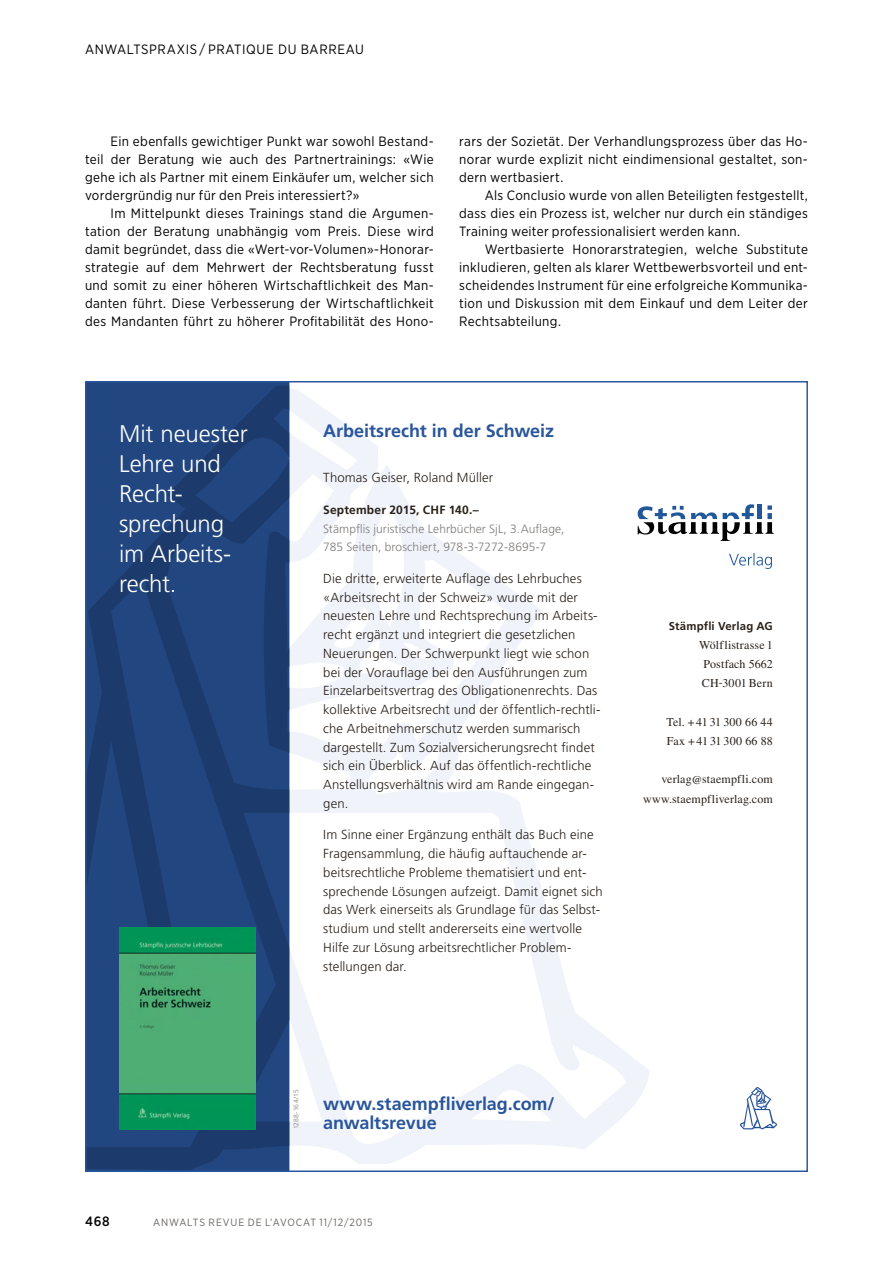
<style>
.page{position:relative;width:893px;height:1263px;background:#fff}
.page>*{position:absolute;margin:0;border:0;box-sizing:border-box;transform-origin:0 0}
.t1{font:300 24px/30px "Frutiger LT Std";letter-spacing:-.005em;color:#fff}
.t2{font:700 18px/19.5px "Frutiger LT Std";color:#29559c}
.t3{font:13.5px/18px "Gotham Narrow";letter-spacing:.025em;color:#000;text-align:justify}
.t4{font:13.5px "Gotham Narrow";letter-spacing:.045em;color:#000}
.t5{font:500 13.5px "Gotham Narrow";color:#000}
.t6{font:300 13.2px/18.8px "Frutiger LT Std";letter-spacing:.01em;color:#29211a}
.t7{font:12px/19.2px "Times LT Std";letter-spacing:.01em;color:#29211a;text-align:justify}
.t8{font:300 12px/18.8px "Frutiger LT Std";letter-spacing:.005em;color:#7f7c7a}
.t9{font:700 12px "Frutiger LT Std";letter-spacing:.015em;color:#29211a}
.t10{font:700 11.4px "Frutiger LT Std";letter-spacing:.015em;color:#29211a}
.t11{font:10.5px "Gotham Narrow";letter-spacing:.08em;color:#6a6864}
.t12{font:300 6.75px "Frutiger LT Std";letter-spacing:.01em;color:#7f7c7a}
</style>
<div class="page">
<svg style="left:290px;top:389px;width:487px;height:775px"></svg>
<svg style="left:87px;top:386px;width:203px;height:784px;background:#204379"></svg>
<svg style="left:638px;top:504px;width:136px;height:37px"></svg>
<svg style="left:729px;top:553px;width:43px;height:16px"></svg>
<img style="left:119px;top:928px;width:136px;height:201px">
<p class="t4" style="left:85px;top:41px;width:280px">ANWALTSPRAXIS / PRATIQUE DU BARREAU</p>
<p class="t3" style="left:85px;top:132px;width:350px;text-indent:26px">Ein ebenfalls gewichtiger Punkt war sowohl Bestand&shy;teil der Beratung wie auch des Partnertrainings: «Wie gehe ich als Partner mit einem Einkäufer um, welcher sich vordergründig nur für den Preis interessiert?»</p>
<p class="t3" style="left:85px;top:204px;width:350px;text-indent:26px">Im Mittelpunkt dieses Trainings stand die Argumen&shy;tation der Beratung unabhängig vom Preis. Diese wird damit begründet, dass die «Wert-vor-Volumen»-Honorar&shy;strategie auf dem Mehrwert der Rechtsberatung fusst und somit zu einer höheren Wirtschaftlichkeit des Man&shy;danten führt. Diese Verbesserung der Wirtschaftlichkeit des Mandanten führt zu höherer Profitabilität des Hono-</p>
<p class="t3" style="left:459px;top:132px;width:350px">rars der Sozietät. Der Verhandlungsprozess über das Ho&shy;norar wurde explizit nicht eindimensional gestaltet, son&shy;dern wertbasiert.</p>
<p class="t3" style="left:459px;top:186px;width:350px;text-indent:26px">Als Conclusio wurde von allen Beteiligten festgestellt, dass dies ein Prozess ist, welcher nur durch ein ständiges Training weiter professionalisiert werden kann.</p>
<p class="t3" style="left:459px;top:240px;width:350px;text-indent:26px">Wertbasierte Honorarstrategien, welche Substitute inkludieren, gelten als klarer Wettbewerbsvorteil und ent&shy;scheidendes Instrument für eine erfolgreiche Kommunika&shy;tion und Diskussion mit dem Einkauf und dem Leiter der Rechtsabteilung.</p>
<h1 class="t1" style="left:119px;top:419px;width:130px">Mit neuester<br>Lehre und<br>Recht&shy;sprechung im Arbeits&shy;recht.</h1>
<h2 class="t2" style="left:323px;top:421px;width:232px">Arbeitsrecht in der Schweiz</h2>
<p class="t6" style="left:323px;top:469px;width:171px">Thomas Geiser, Roland Müller</p>
<p class="t9" style="left:323px;top:503px;width:157px">September 2015, CHF 140.–</p>
<p class="t8" style="left:323px;top:519px;width:243px">Stämpflis juristische Lehrbücher SjL, 3.Auflage,<br>785 Seiten, broschiert, 978-3-7272-8695-7</p>
<p class="t6" style="left:323px;top:569px;width:279px">Die dritte, erweiterte Auflage des Lehrbuches «Arbeitsrecht in der Schweiz» wurde mit der neuesten Lehre und Rechtsprechung im Arbeits&shy;recht ergänzt und integriert die gesetzlichen Neuerungen. Der Schwerpunkt liegt wie schon bei der Vorauflage bei den Ausführungen zum Einzelarbeitsvertrag des Obligationenrechts. Das kollektive Arbeitsrecht und der öffentlich-rechtli&shy;che Arbeitnehmerschutz werden summarisch dargestellt. Zum Sozialversicherungsrecht findet sich ein Überblick. Auf das öffentlich-rechtliche Anstellungsverhältnis wird am Rande eingegan&shy;gen.</p>
<p class="t6" style="left:323px;top:826px;width:281px">Im Sinne einer Ergänzung enthält das Buch eine Fragensammlung, die häufig auftauchende ar&shy;beitsrechtliche Probleme thematisiert und ent&shy;sprechende Lösungen aufzeigt. Damit eignet sich das Werk einerseits als Grundlage für das Selbst&shy;studium und stellt andererseits eine wertvolle Hilfe zur Lösung arbeitsrechtlicher Problem&shy;stellungen dar.</p>
<p class="t10" style="left:669px;top:619px;width:106px">Stämpfli Verlag AG</p>
<p class="t7" style="left:699px;top:635px;width:75px">Wölflistrasse 1<br>Postfach 5662<br>CH-3001 Bern</p>
<p class="t7" style="left:666px;top:712px;width:108px">Tel. +41 31 300 66 44<br>Fax +41 31 300 66 88</p>
<p class="t7" style="left:643px;top:770px;width:131px;text-align:right">verlag@staempfli.com www.staempfliverlag.com</p>
<p class="t12" style="left:292px;top:1129px;width:41px;rotate:-90deg">1288-164/15</p>
<h2 class="t2" style="left:323px;top:1094px;width:233px">www.staempfliverlag.com/ anwaltsrevue</h2>
<p class="t5" style="left:85px;top:1213px;width:26px">468</p>
<p class="t11" style="left:153px;top:1216px;width:221px">ANWALTS REVUE DE L’AVOCAT 11/12/2015</p>
</div>
